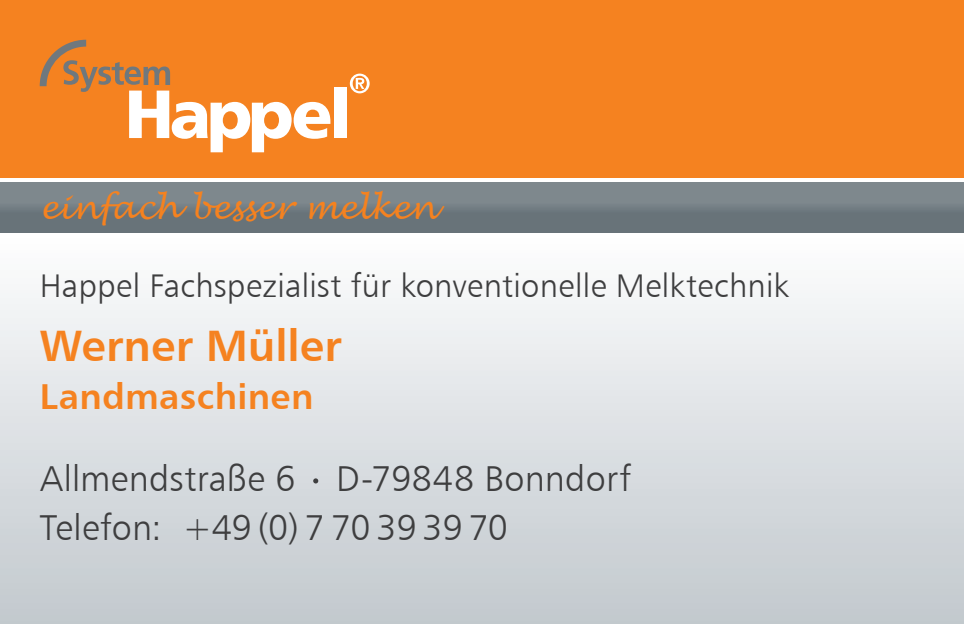
<style>
.page{position:relative;width:964px;height:624px;background:#fff}
.page>*{position:absolute;margin:0;border:0;box-sizing:border-box;transform-origin:0 0}
.t1{font:44px "Humanist 777 BT Bold B";letter-spacing:.005em;color:#f58220}
.t2{font:36px/48px "Humanist 777 BT Light B";letter-spacing:.005em;color:#3e3e3f}
.t3{font:36px "Humanist 777 BT Bold B";letter-spacing:.01em;color:#f58220}
.t4{font:32.8px "Humanist 777 BT Light B";letter-spacing:.01em;color:#3e3e3f}
.t5{font:italic 32.4px "Lucida Handwriting";letter-spacing:-.005em;color:#f58220}
</style>
<div class="page">
<div style="left:0;top:232px;width:964px;height:392px;background:linear-gradient(to bottom,#fefefe,#c1c8cd)"></div>
<div style="left:0;top:183px;width:964px;height:49px;background:#737e84"></div>
<div style="left:0;top:0;width:964px;height:177px;background:#f58220"></div>
<div style="left:334px;top:87px;width:12px;height:51px;background:#fff"></div>
<svg style="left:40px;top:40px;width:290px;height:112px"></svg>
<svg style="left:350px;top:74px;width:20px;height:19px"></svg>
<svg style="left:313px;top:478px;width:5px;height:5px"></svg>
<p class="t5" style="left:40px;top:188px;width:398px">einfach besser melken</p>
<p class="t4" style="left:40px;top:265px;width:751px">Happel Fachspezialist für konventionelle Melktechnik</p>
<p class="t1" style="left:40px;top:318px;width:304px">Werner Müller</p>
<p class="t3" style="left:40px;top:374px;width:275px">Landmaschinen</p>
<p class="t2" style="left:40px;top:454px;width:593px">Allmendstraße 6 D-79848 Bonndorf<br>Telefon: +49 (0) 7 70 39 39 70</p>
</div>
